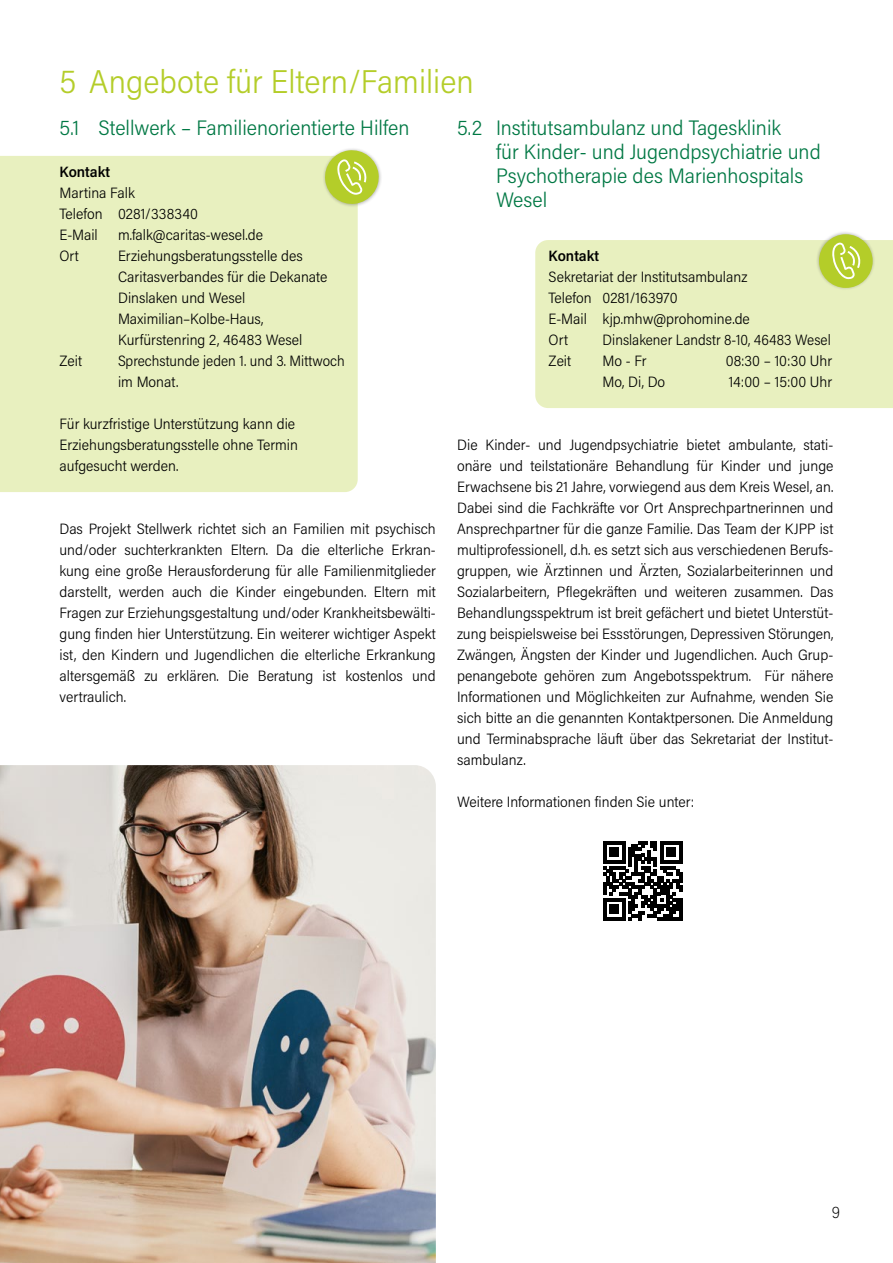
<style>
.page{position:relative;width:893px;height:1263px;background:#fff}
.page>*{position:absolute;margin:0;border:0;box-sizing:border-box;transform-origin:0 0}
.t1{font:300 33px "Acumin Pro Semi Cond";color:#b4cd29}
.t2{font:300 21px/24px "Acumin Pro Semi Cond";color:#007844}
.t3{font:200 16.5px "Acumin Pro Semi Cond";color:#000}
.Grundtext{font:300 15px/21px "Acumin Pro Semi Cond";color:#000;text-align:justify}
.Kontakt{font:300 15px "Acumin Pro Semi Cond";color:#000}
.Hervorhebung{font:600 15px "Acumin Pro Semi Cond";color:#000}
</style>
<div class="page">
<div style="left:0;top:156px;width:358px;height:336px;background:#e8f0bf"></div>
<div style="left:535px;top:240px;width:358px;height:168px;background:#e8f0bf"></div>
<div style="left:322px;top:147px;width:60px;height:60px;background:#000;opacity:.3"></div>
<svg style="left:323px;top:149px;width:57px;height:56px"></svg>
<svg style="left:812px;top:232px;width:67px;height:63px"></svg>
<svg style="left:603px;top:841px;width:79px;height:79px"></svg>
<img style="left:0;top:765px;width:436px;height:498px">
<p class="t1" style="left:60px;top:59px;width:416px">5 Angebote für Eltern/Familien</p>
<p class="t2" style="left:60px;top:115px;width:352px">5.1 Stellwerk – Familienorientierte Hilfen</p>
<p class="Hervorhebung" style="left:60px;top:161px;width:52px">Kontakt</p>
<p class="Kontakt" style="left:60px;top:182px;width:77px">Martina Falk</p>
<p class="Kontakt" style="left:60px;top:203px;width:140px">Telefon 0281/338340</p>
<p class="Kontakt" style="left:60px;top:224px;width:40px">E-Mail</p>
<p class="Kontakt" style="left:118px;top:224px;width:147px">m.falk@caritas-wesel.de</p>
<p class="Kontakt" style="left:60px;top:245px;width:21px">Ort</p>
<p class="Kontakt" style="left:118px;top:245px;width:186px">Erziehungsberatungsstelle des</p>
<p class="Kontakt" style="left:118px;top:266px;width:211px">Caritasverbandes für die Dekanate</p>
<p class="Kontakt" style="left:118px;top:287px;width:129px">Dinslaken und Wesel</p>
<p class="Kontakt" style="left:118px;top:308px;width:147px">Maximilian–Kolbe-Haus,</p>
<p class="Kontakt" style="left:118px;top:329px;width:186px">Kurfürstenring 2, 46483 Wesel</p>
<p class="Kontakt" style="left:60px;top:350px;width:24px">Zeit</p>
<p class="Kontakt" style="left:118px;top:350px;width:228px">Sprechstunde jeden 1. und 3. Mittwoch</p>
<p class="Kontakt" style="left:118px;top:371px;width:62px">im Monat.</p>
<p class="Kontakt" style="left:60px;top:413px;width:237px">Für kurzfristige Unterstützung kann die</p>
<p class="Kontakt" style="left:60px;top:434px;width:240px">Erziehungsberatungsstelle ohne Termin</p>
<p class="Kontakt" style="left:60px;top:455px;width:120px">aufgesucht werden.</p>
<p class="Grundtext" style="left:60px;top:518px;width:378px">Das Projekt Stellwerk richtet sich an Familien mit psychisch und/oder suchterkrankten Eltern. Da die elterliche Erkran&shy;kung eine große Herausforderung für alle Familienmitglieder darstellt, werden auch die Kinder eingebunden. Eltern mit Fragen zur Erziehungsgestaltung und/oder Krankheitsbewälti&shy;gung finden hier Unterstützung. Ein weiterer wichtiger Aspekt ist, den Kindern und Jugendlichen die elterliche Erkrankung altersgemäß zu erklären. Die Beratung ist kostenlos und vertraulich.</p>
<p class="t2" style="left:496px;top:115px;width:326px;text-indent:-39px">5.2 Institutsambulanz und Tagesklinik<br>für Kinder- und Jugendpsychiatrie und<br>Psychotherapie des Marienhospitals<br>Wesel</p>
<p class="Hervorhebung" style="left:549px;top:245px;width:52px">Kontakt</p>
<p class="Kontakt" style="left:549px;top:266px;width:200px">Sekretariat der Institutsambulanz</p>
<p class="Kontakt" style="left:549px;top:287px;width:131px">Telefon 0281/163970</p>
<p class="Kontakt" style="left:549px;top:308px;width:203px">E-Mail kjp.mhw@prohomine.de</p>
<p class="Kontakt" style="left:549px;top:329px;width:21px">Ort</p>
<p class="Kontakt" style="left:603px;top:329px;width:230px">Dinslakener Landstr 8-10, 46483 Wesel</p>
<p class="Kontakt" style="left:549px;top:350px;width:24px">Zeit</p>
<p class="Kontakt" style="left:603px;top:350px;width:46px">Mo - Fr</p>
<p class="Kontakt" style="left:726px;top:350px;width:108px">08:30 – 10:30 Uhr</p>
<p class="Kontakt" style="left:603px;top:371px;width:64px">Mo, Di, Do</p>
<p class="Kontakt" style="left:729px;top:371px;width:105px">14:00 – 15:00 Uhr</p>
<p class="Grundtext" style="left:457px;top:434px;width:378px">Die Kinder- und Jugendpsychiatrie bietet ambulante, stati&shy;onäre und teilstationäre Behandlung für Kinder und junge Erwachsene bis 21 Jahre, vorwiegend aus dem Kreis Wesel, an.<br>Dabei sind die Fachkräfte vor Ort Ansprechpartnerinnen und Ansprechpartner für die ganze Familie. Das Team der KJPP ist multiprofessionell, d.h. es setzt sich aus verschiedenen Berufs&shy;gruppen, wie Ärztinnen und Ärzten, Sozialarbeiterinnen und Sozialarbeitern, Pflegekräften und weiteren zusammen. Das Behandlungsspektrum ist breit gefächert und bietet Unterstüt&shy;zung beispielsweise bei Essstörungen, Depressiven Störungen, Zwängen, Ängsten der Kinder und Jugendlichen. Auch Grup&shy;penangebote gehören zum Angebotsspektrum. Für nähere Informationen und Möglichkeiten zur Aufnahme, wenden Sie sich bitte an die genannten Kontaktpersonen. Die Anmeldung und Terminabsprache läuft über das Sekretariat der Institut&shy;sambulanz.</p>
<p class="Grundtext" style="left:457px;top:791px;width:239px">Weitere Informationen finden Sie unter:</p>
<p class="t3" style="left:832px;top:1201px;width:10px">9</p>
</div>
